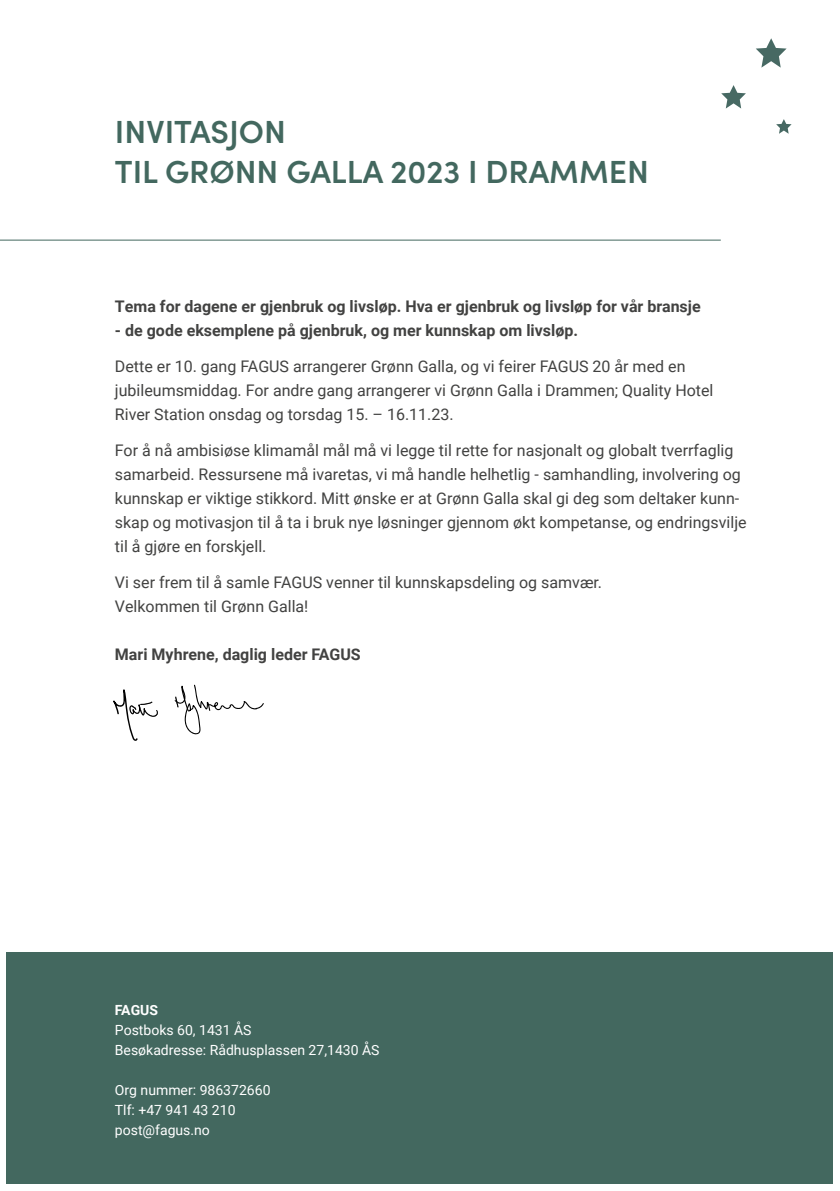
<style>
.page{position:relative;width:840px;height:1191px;background:#fff}
.page>*{position:absolute;margin:0;border:0;box-sizing:border-box;transform-origin:0 0}
.t1{font:600 32px/40px "Sofia Pro";color:#43685f}
.t2{font:16px/24px "Roboto";color:#424241}
.t3{font:700 16px "Roboto";color:#424241}
.t4{font:14px/20px "Roboto";color:#fff}
.t5{font:700 14px "Roboto";color:#fff}
</style>
<div class="page">
<svg style="left:174px;top:684px;width:90px;height:50px"></svg>
<svg style="left:113px;top:689px;width:45px;height:52px"></svg>
<div style="left:6px;top:952px;width:826px;height:231px;background:#43685f"></div>
<hr style="left:0;top:240px;width:720px;height:1px;background:#43685f">
<svg style="left:756px;top:38px;width:30px;height:30px"></svg>
<svg style="left:776px;top:119px;width:15px;height:15px"></svg>
<svg style="left:721px;top:85px;width:24px;height:24px"></svg>
<h1 class="t1" style="left:115px;top:110px;width:535px">INVITASJON<br>TIL GRØNN GALLA 2023 I DRAMMEN</h1>
<p class="t3" style="left:115px;top:295px;width:587px">Tema for dagene er gjenbruk og livsløp. Hva er gjenbruk og livsløp for vår bransje</p>
<p class="t3" style="left:115px;top:319px;width:464px">- de gode eksemplene på gjenbruk, og mer kunnskap om livsløp.</p>
<p class="t2" style="left:115px;top:353px;width:599px">Dette er 10. gang FAGUS arrangerer Grønn Galla, og vi feirer FAGUS 20 år med en jubileumsmiddag. For andre gang arrangerer vi Grønn Galla i Drammen; Quality Hotel<br>River Station onsdag og torsdag 15. – 16.11.23.</p>
<p class="t2" style="left:115px;top:437px;width:633px">For å nå ambisiøse klimamål mål må vi legge til rette for nasjonalt og globalt tverrfaglig samarbeid. Ressursene må ivaretas, vi må handle helhetlig - samhandling, involvering og kunnskap er viktige stikkord. Mitt ønske er at Grønn Galla skal gi deg som deltaker kunn&shy;skap og motivasjon til å ta i bruk nye løsninger gjennom økt kompetanse, og endringsvilje til å gjøre en forskjell.</p>
<p class="t2" style="left:115px;top:569px;width:488px">Vi ser frem til å samle FAGUS venner til kunnskapsdeling og samvær.<br>Velkommen til Grønn Galla!</p>
<p class="t3" style="left:115px;top:643px;width:247px">Mari Myhrene, daglig leder FAGUS</p>
<p class="t5" style="left:115px;top:1000px;width:45px">FAGUS</p>
<p class="t4" style="left:115px;top:1019px;width:266px">Postboks 60, 1431 ÅS<br>Besøkadresse: Rådhusplassen 27,1430 ÅS</p>
<p class="t4" style="left:115px;top:1079px;width:157px">Org nummer: 986372660<br>Tlf: +47 941 43 210 post@fagus.no</p>
</div>
